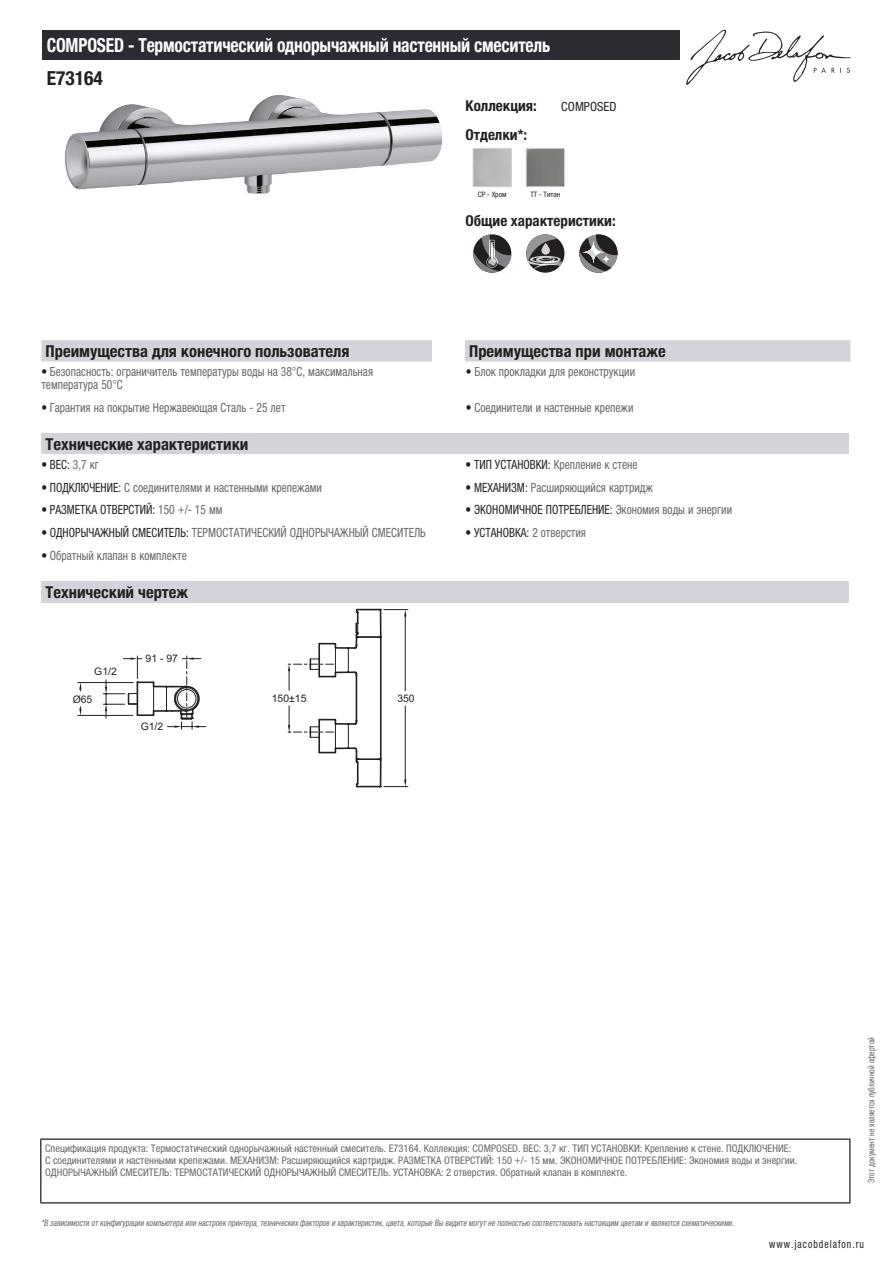
<style>
.page{position:relative;width:893px;height:1263px;background:#fff}
.page>*{position:absolute;margin:0;border:0;box-sizing:border-box;transform-origin:0 0}
.t1{font:700 condensed 19.5px "Helvetica Neue LTCYR";letter-spacing:-.01em;color:#fff;scale:.9 1}
.t2{font:700 condensed 19.5px "Helvetica Neue LTCYR";color:#231f20}
.t3{font:700 condensed 16.5px "Helvetica Neue LTCYR";color:#231f20}
.t4{font:700 condensed 15px "Helvetica Neue LTCYR";color:#231f20}
.t5{font:condensed 12.75px/13.5px "Helvetica Neue LTCYR";color:#626568;scale:.9 1}
.t6{font:condensed 12.75px "Helvetica Neue LTCYR";color:#231f20;scale:.9 1}
.t7{font:condensed 12.75px "Helvetica Neue LTCYR";color:#231f20}
.t8{font:condensed 11.25px "Helvetica Neue LTCYR";letter-spacing:.1em;color:#231f20;scale:.87 1}
.t9{font:condensed 10.5px/12px "Helvetica Neue LTCYR";color:#626568}
.t10{font:10.35px "Arial";color:#231f20}
.t11{font:italic condensed 9px "Helvetica Neue LTCYR";color:#626568;scale:.87 1}
.t12{font:condensed 9px "Helvetica Neue LTCYR";color:#626568;scale:.87 1}
.t13{font:condensed 7.5px "Helvetica Neue LTCYR";color:#231f20}
.s1{color:#231f20}
.s2{color:#626568}
</style>
<div class="page">
<svg style="left:686px;top:30px;width:164px;height:55px"></svg>
<img style="left:65px;top:95px;width:377px;height:99px">
<div style="left:473px;top:148px;width:39px;height:39px;border:1px solid #d3d4da"></div>
<div style="left:526px;top:148px;width:39px;height:39px;border:1px solid #d3d4da"></div>
<svg style="left:473px;top:235px;width:38px;height:38px"></svg>
<svg style="left:526px;top:234px;width:38px;height:39px"></svg>
<svg style="left:526px;top:234px;width:37px;height:35px"></svg>
<svg style="left:579px;top:234px;width:39px;height:39px"></svg>
<div style="left:41px;top:340px;width:809px;height:22px;background:#d3d4da"></div>
<div style="left:432px;top:340px;width:33px;height:22px;background:#fff"></div>
<div style="left:41px;top:433px;width:808px;height:22px;background:#d3d4da"></div>
<div style="left:41px;top:581px;width:808px;height:21px;background:#d3d4da"></div>
<hr style="left:78px;top:715px;width:55px;height:1px;background:#231f20">
<hr style="left:78px;top:682px;width:55px;height:1px;background:#231f20">
<svg style="left:79px;top:707px;width:3px;height:8px"></svg>
<svg style="left:79px;top:682px;width:3px;height:9px"></svg>
<svg style="left:103px;top:609px;width:305px;height:178px"></svg>
<div style="left:43px;top:30px;width:637px;height:30px;background:#2a2c32"></div>
<hr style="left:40px;top:1138px;width:810px;height:2px;background:#040503">
<hr style="left:40px;top:1140px;width:1px;height:62px;background:#040503">
<hr style="left:849px;top:1140px;width:1px;height:62px;background:#040503">
<hr style="left:40px;top:1202px;width:810px;height:1px;background:#040503">
<h1 class="t1" style="left:47px;top:34px;width:561px">COMPOSED - Термостатический однорычажный настенный смеситель</h1>
<h1 class="t2" style="left:47px;top:67px;width:58px">E73164</h1>
<h3 class="t4" style="left:466px;top:97px;width:73px">Коллекция:</h3>
<p class="t7" style="left:561px;top:99px;width:57px">COMPOSED</p>
<h3 class="t4" style="left:466px;top:126px;width:63px">Отделки*:</h3>
<p class="t13" style="left:478px;top:190px;width:30px">CP - Хром</p>
<p class="t13" style="left:530px;top:190px;width:32px">TT - Титан</p>
<h3 class="t4" style="left:466px;top:212px;width:152px">Общие характеристики:</h3>
<h2 class="t3" style="left:46px;top:342px;width:305px">Преимущества для конечного пользователя</h2>
<h2 class="t3" style="left:469px;top:342px;width:198px">Преимущества при монтаже</h2>
<p class="t5" style="left:41px;top:365px;width:370px"><span class="s1">•</span> Безопасность: ограничитель температуры воды на 38°С, максимальная температура 50°С</p>
<p class="t5" style="left:466px;top:365px;width:189px"><span class="s1">•</span> Блок прокладки для реконструкции</p>
<p class="t5" style="left:41px;top:401px;width:273px"><span class="s1">•</span> Гарантия на покрытие Нержавеющая Сталь - 25 лет</p>
<p class="t5" style="left:466px;top:401px;width:188px"><span class="s1">•</span> Соединители и настенные крепежи</p>
<h2 class="t3" style="left:46px;top:435px;width:204px">Технические характеристики</h2>
<p class="t6" style="left:41px;top:457px;width:65px">• ВЕС: <span class="s2">3,7 кг</span></p>
<p class="t5" style="left:466px;top:458px;width:193px"><span class="s1">• ТИП УСТАНОВКИ:</span> Крепление к стене</p>
<p class="t5" style="left:41px;top:480px;width:313px"><span class="s1">• ПОДКЛЮЧЕНИЕ:</span> С соединителями и настенными крепежами</p>
<p class="t5" style="left:466px;top:480px;width:210px"><span class="s1">• МЕХАНИЗМ:</span> Расширяющийся картридж</p>
<p class="t6" style="left:41px;top:503px;width:203px">• РАЗМЕТКА ОТВЕРСТИЙ: <span class="s2">150 +/- 15 мм</span></p>
<p class="t6" style="left:466px;top:503px;width:298px">• ЭКОНОМИЧНОЕ ПОТРЕБЛЕНИЕ: <span class="s2">Экономия воды и энергии</span></p>
<p class="t5" style="left:41px;top:526px;width:429px"><span class="s1">• ОДНОРЫЧАЖНЫЙ СМЕСИТЕЛЬ:</span> ТЕРМОСТАТИЧЕСКИЙ ОДНОРЫЧАЖНЫЙ СМЕСИТЕЛЬ</p>
<p class="t6" style="left:466px;top:525px;width:135px">• УСТАНОВКА: <span class="s2">2 отверстия</span></p>
<p class="t5" style="left:41px;top:548px;width:163px"><span class="s1">•</span> Обратный клапан в комплекте</p>
<h2 class="t3" style="left:46px;top:583px;width:144px">Технический чертеж</h2>
<p class="t10" style="left:94px;top:665px;width:24px">G1/2</p>
<p class="t10" style="left:73px;top:692px;width:21px">Ø65</p>
<p class="t10" style="left:146px;top:652px;width:34px">91 - 97</p>
<p class="t10" style="left:141px;top:720px;width:24px">G1/2</p>
<p class="t10" style="left:272px;top:691px;width:36px">150±15</p>
<p class="t10" style="left:397px;top:692px;width:19px">350</p>
<p class="t9" style="left:45px;top:1142px;width:754px">Спецификация продукта: Термостатический однорычажный настенный смеситель. E73164. Коллекция: COMPOSED. ВЕС: 3,7 кг. ТИП УСТАНОВКИ: Крепление к стене. ПОДКЛЮЧЕНИЕ:<br>С соединителями и настенными крепежами. МЕХАНИЗМ: Расширяющийся картридж. РАЗМЕТКА ОТВЕРСТИЙ: 150 +/- 15 мм. ЭКОНОМИЧНОЕ ПОТРЕБЛЕНИЕ: Экономия воды и энергии.<br>ОДНОРЫЧАЖНЫЙ СМЕСИТЕЛЬ: ТЕРМОСТАТИЧЕСКИЙ ОДНОРЫЧАЖНЫЙ СМЕСИТЕЛЬ. УСТАНОВКА: 2 отверстия. Обратный клапан в комплекте.</p>
<p class="t11" style="left:41px;top:1218px;width:800px">*В зависимости отконфигурации компьютера или настроек принтера,техническихфакторов и характеристик,цвета,которые Вы видите могутне полностью соответствоватьнастоящим цветам и являются схематическими.</p>
<p class="t12" style="left:866px;top:1183px;width:169px;rotate:-90deg">Этот документ не является публичной офертой</p>
<p class="t8" style="left:769px;top:1237px;width:110px">www.jacobdelafon.ru</p>
</div>
